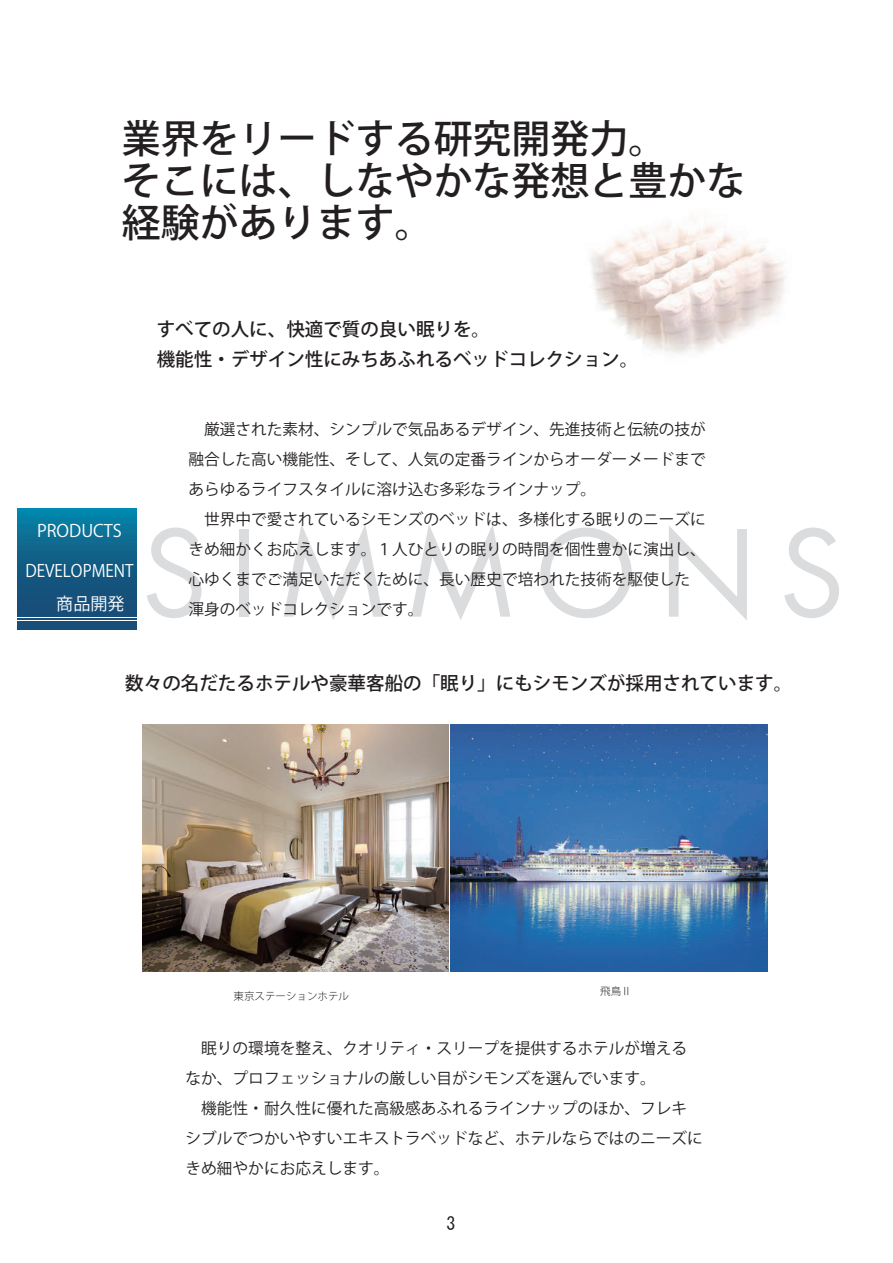
<style>
.page{position:relative;width:893px;height:1263px;background:#fff}
.page>*{position:absolute;margin:0;border:0;box-sizing:border-box;transform-origin:0 0}
.t1{font:500 39px/42.2px "Koz Go Pro";color:#231f20}
.t2{font:500 18.6px/29.8px "Koz Go Pro";color:#231f20}
.t3{font:18px "MS Gothic";color:#231f20}
.t4{font:17.1px/33.9px "Koz Go Pro";color:#fff;scale:.93 1}
.t5{font:17.1px "Koz Go Pro";color:#fff}
.t6{font:15.6px/29.8px "Koz Go Pro";color:#231f20}
.t7{font:300 10.5px "Koz Go Pro";color:#231f20}
</style>
<div class="page">
<img style="left:590px;top:220px;width:196px;height:133px">
<div style="left:17px;top:509px;width:120px;height:120px;background:linear-gradient(to bottom,#077ca1,#1a436e)"></div>
<hr style="left:17px;top:617px;width:120px;height:1px;background:#fff">
<hr style="left:17px;top:620px;width:120px;height:1px;background:#fff">
<svg style="left:147px;top:527px;width:55px;height:91px"></svg>
<div style="left:239px;top:529px;width:10px;height:88px;background:#dbdcde"></div>
<svg style="left:284px;top:524px;width:99px;height:96px"></svg>
<svg style="left:411px;top:524px;width:99px;height:96px"></svg>
<svg style="left:540px;top:527px;width:92px;height:91px"></svg>
<svg style="left:669px;top:526px;width:78px;height:94px"></svg>
<svg style="left:784px;top:527px;width:55px;height:91px"></svg>
<img style="left:143px;top:724px;width:625px;height:247px">
<h1 class="t1" style="left:122px;top:120px;width:625px">業界をリードする研究開発力。<br>そこには、しなやかな発想と豊かな経験があります。</h1>
<p class="t5" style="left:37px;top:519px;width:86px">PRODUCTS</p>
<p class="t4" style="left:56px;top:554px;width:85px;text-indent:-31px">DEVELOPMENT商品開発</p>
<p class="t2" style="left:157px;top:315px;width:483px">すべての人に、快適で質の良い眠りを。<br>機能性・デザイン性にみちあふれるベッドコレクション。</p>
<p class="t6" style="left:188px;top:415px;width:519px;text-indent:16px">厳選された素材、シンプルで気品あるデザイン、先進技術と伝統の技が融合した高い機能性、そして、人気の定番ラインからオーダーメードまであらゆるライフスタイルに溶け込む多彩なラインナップ。<br>　世界中で愛されているシモンズのベッドは、多様化する眠りのニーズにきめ細かくお応えします。１人ひとりの眠りの時間を個性豊かに演出し、心ゆくまでご満足いただくために、長い歴史で培われた技術を駆使した渾身のベッドコレクションです。</p>
<p class="t2" style="left:125px;top:669px;width:668px">数々の名だたるホテルや豪華客船の「眠り」にもシモンズが採用されています。</p>
<p class="t7" style="left:234px;top:989px;width:117px">東京ステーションホテル</p>
<p class="t7" style="left:600px;top:984px;width:33px">飛鳥Ⅱ</p>
<p class="t6" style="left:186px;top:1034px;width:519px;text-indent:16px">眠りの環境を整え、クオリティ・スリープを提供するホテルが増えるなか、プロフェッショナルの厳しい目がシモンズを選んでいます。<br>　機能性・耐久性に優れた高級感あふれるラインナップのほか、フレキシブルでつかいやすいエキストラベッドなど、ホテルならではのニーズにきめ細やかにお応えします。</p>
<p class="t3" style="left:447px;top:1214px;width:10px">3</p>
</div>
